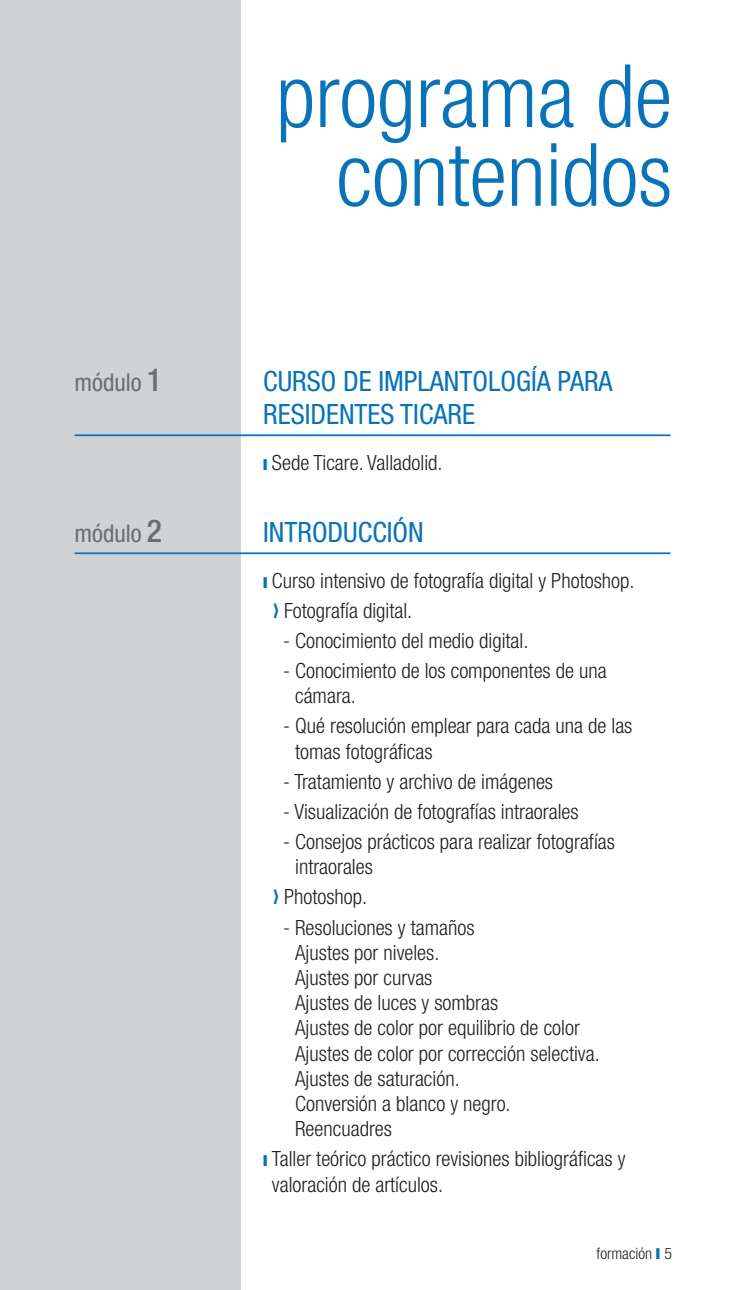
<style>
.page{position:relative;width:745px;height:1290px;background:#fff}
.page>*{position:absolute;margin:0;border:0;box-sizing:border-box;transform-origin:0 0}
.t1{font:300 condensed 87.5px/78.8px "Helvetica Neue LT Std";color:#0973b9;text-align:right}
.LADILLO_1{font:condensed 28px/33.6px "Helvetica Neue LT Std";color:#0973b9}
.LADILLO_1-2{font:condensed 24.5px "Helvetica Neue LT Std";color:#6c6d70}
.TEXTO_NORMAL{font:300 condensed 21px/25.2px "Helvetica Neue LT Std";color:#231f20}
.t2{font:300 condensed 15.75px "Helvetica Neue LT Std";color:#231f20}
.s1{font-weight:500;font-size:31.5px}
.s2{color:#0973b9}
</style>
<div class="page">
<div style="left:0;top:0;width:240px;height:1290px;background:#d1d2d4"></div>
<hr style="left:74px;top:434px;width:596px;height:2px;background:#0973b9">
<hr style="left:74px;top:552px;width:596px;height:2px;background:#0973b9">
<p class="t1" style="left:276px;top:56px;width:397px">programa de contenidos</p>
<p class="LADILLO_1-2" style="left:74px;top:368px;width:89px">módulo <span class="s1">1</span></p>
<p class="LADILLO_1" style="left:263px;top:364px;width:350px">CURSO DE IMPLANTOLOGÍA PARA<br>RESIDENTES TICARE</p>
<p class="TEXTO_NORMAL" style="left:263px;top:449px;width:181px"><span class="s2">❙</span> Sede Ticare. Valladolid.</p>
<p class="LADILLO_1-2" style="left:74px;top:520px;width:89px">módulo <span class="s1">2</span></p>
<p class="LADILLO_1" style="left:263px;top:516px;width:162px">INTRODUCCIÓN</p>
<p class="TEXTO_NORMAL" style="left:263px;top:567px;width:372px"><span class="s2">❙</span> Curso intensivo de fotografía digital y Photoshop.</p>
<p class="TEXTO_NORMAL" style="left:284px;top:597px;width:130px">Fotografía digital.</p>
<p class="TEXTO_NORMAL" style="left:283px;top:628px;width:247px">- Conocimiento del medio digital.</p>
<p class="TEXTO_NORMAL" style="left:295px;top:658px;width:313px;text-indent:-12px">- Conocimiento de los componentes de una cámara.</p>
<p class="TEXTO_NORMAL" style="left:295px;top:713px;width:338px;text-indent:-12px">- Qué resolución emplear para cada una de las tomas fotográficas</p>
<p class="TEXTO_NORMAL" style="left:283px;top:768px;width:271px">- Tratamiento y archivo de imágenes</p>
<p class="TEXTO_NORMAL" style="left:283px;top:799px;width:297px">- Visualización de fotografías intraorales</p>
<p class="TEXTO_NORMAL" style="left:295px;top:829px;width:321px;text-indent:-12px">- Consejos prácticos para realizar fotografías intraorales</p>
<p class="TEXTO_NORMAL" style="left:284px;top:884px;width:85px">Photoshop.</p>
<p class="TEXTO_NORMAL" style="left:295px;top:914px;width:306px;text-indent:-12px">- Resoluciones y tamaños<br>Ajustes por niveles.<br>Ajustes por curvas<br>Ajustes de luces y sombras<br>Ajustes de color por equilibrio de color<br>Ajustes de color por corrección selectiva.<br>Ajustes de saturación.<br>Conversión a blanco y negro.<br>Reencuadres</p>
<p class="TEXTO_NORMAL" style="left:272px;top:1146px;width:355px;text-indent:-9px"><span class="s2">❙</span> Taller teórico práctico revisiones bibliográficas y valoración de artículos.</p>
<p class="t2" style="left:596px;top:1244px;width:77px">formación <span class="s2">❙</span> 5</p>
</div>
